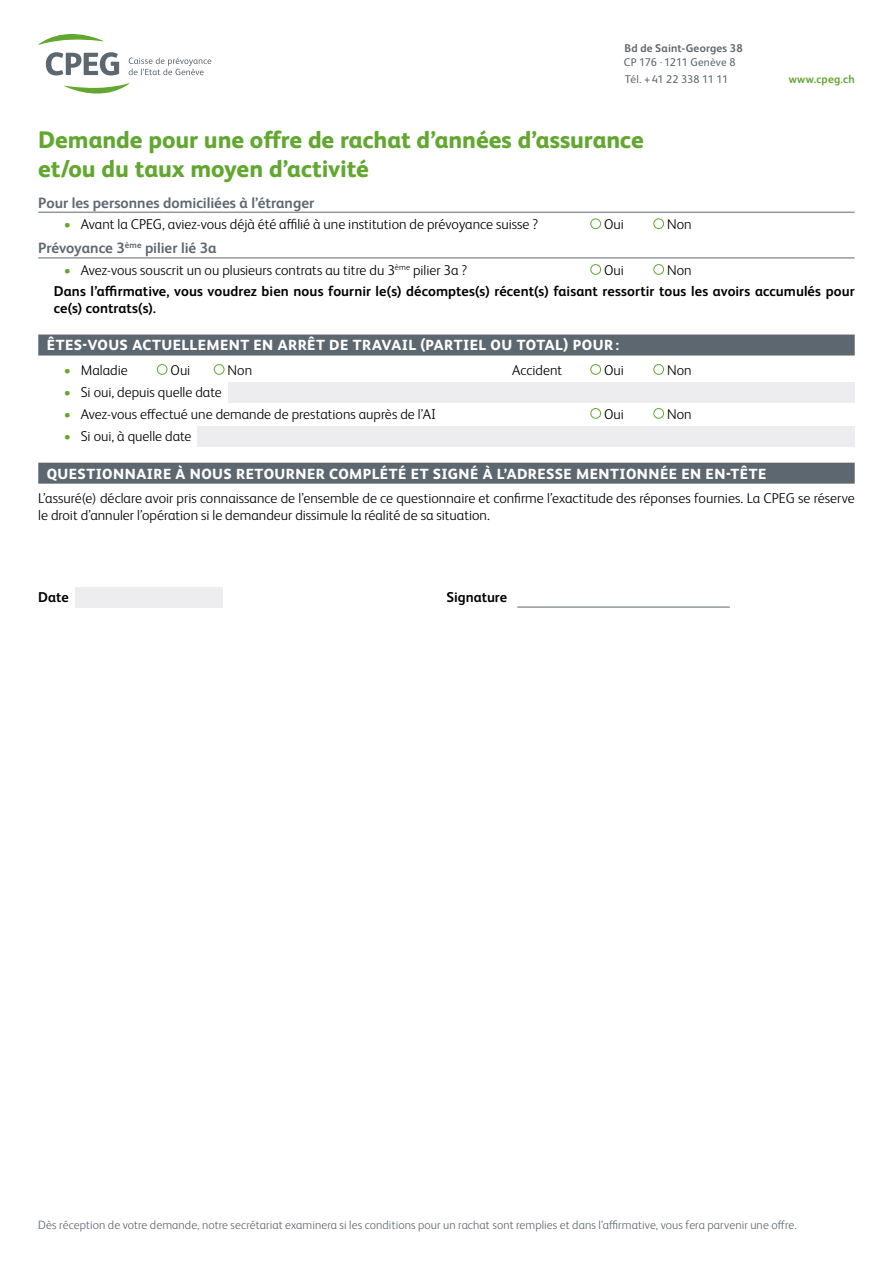
<style>
.page{position:relative;width:893px;height:1263px;background:#fff}
.page>*{position:absolute;margin:0;border:0;box-sizing:border-box;transform-origin:0 0}
.t1{font:800 24px/28.5px "FS Albert Pro";letter-spacing:-.005em;color:#62a730}
.t2{font:700 15px "FS Albert Pro";letter-spacing:-.005em;color:#5d6770}
.t3{font:800 14.7px "FS Albert Pro";letter-spacing:.03em;color:#fff}
.t4{font:300 14.25px/17.1px "FS Albert Pro";color:#000}
.t5{font:700 14.25px/17.1px "FS Albert Pro";letter-spacing:.005em;color:#000}
.t6{font:300 12px "FS Albert Pro";letter-spacing:.01em;color:#5d6770}
.t7{font:700 11.25px/13.5px "FS Albert Pro";letter-spacing:.015em;color:#5d6770}
.t8{font:11.25px "FS Albert Pro";letter-spacing:-.025em;color:#5d6770}
.t9{font:700 11.25px "FS Albert Pro";letter-spacing:.02em;color:#62a730}
.s1{font-weight:400}
.s2{font-weight:800}
.s3{color:#62a730}
</style>
<div class="page">
<svg style="left:38px;top:34px;width:66px;height:11px"></svg>
<svg style="left:64px;top:83px;width:66px;height:11px"></svg>
<svg style="left:46px;top:52px;width:73px;height:23px"></svg>
<svg style="left:129px;top:57px;width:82px;height:18px"></svg>
<hr style="left:38px;top:212px;width:817px;height:1px;background:#5d6770">
<hr style="left:38px;top:258px;width:817px;height:1px;background:#5d6770">
<div style="left:38px;top:334px;width:817px;height:21px;background:#5d6770"></div>
<div style="left:38px;top:463px;width:817px;height:21px;background:#5d6770"></div>
<div style="left:590px;top:218px;width:11px;height:11px;border:1px solid #62a730;border-radius:50%"></div>
<div style="left:653px;top:218px;width:11px;height:11px;border:1px solid #62a730;border-radius:50%"></div>
<div style="left:590px;top:264px;width:11px;height:11px;border:1px solid #62a730;border-radius:50%"></div>
<div style="left:653px;top:264px;width:11px;height:11px;border:1px solid #62a730;border-radius:50%"></div>
<div style="left:157px;top:364px;width:11px;height:11px;border:1px solid #62a730;border-radius:50%"></div>
<div style="left:214px;top:364px;width:11px;height:11px;border:1px solid #62a730;border-radius:50%"></div>
<div style="left:590px;top:364px;width:11px;height:11px;border:1px solid #62a730;border-radius:50%"></div>
<div style="left:653px;top:364px;width:11px;height:11px;border:1px solid #62a730;border-radius:50%"></div>
<div style="left:228px;top:382px;width:627px;height:21px;background:#ededef"></div>
<div style="left:590px;top:408px;width:11px;height:11px;border:1px solid #62a730;border-radius:50%"></div>
<div style="left:653px;top:408px;width:11px;height:11px;border:1px solid #62a730;border-radius:50%"></div>
<div style="left:198px;top:426px;width:657px;height:21px;background:#ededef"></div>
<div style="left:76px;top:587px;width:147px;height:20px;background:#ededef"></div>
<hr style="left:517px;top:607px;width:213px;height:1px;background:#5d6770">
<p class="t7" style="left:624px;top:41px;width:120px">Bd de Saint-Georges 38<br><span class="s1">CP 176</span> <span class="s2">.</span> <span class="s1">1211 Genève 8</span></p>
<p class="t8" style="left:625px;top:71px;width:105px">Tél. +41 22 338 11 11</p>
<p class="t9" style="left:789px;top:72px;width:68px">www.cpeg.ch</p>
<h1 class="t1" style="left:38px;top:124px;width:607px">Demande pour une offre de rachat d’années d’assurance et/ou du taux moyen d’activité</h1>
<p class="t2" style="left:38px;top:192px;width:278px">Pour les personnes domiciliées à l’étranger</p>
<p class="t4" style="left:64px;top:215px;width:476px"><span class="s3">•</span> Avant la CPEG, aviez-vous déjà été affilié à une institution de prévoyance suisse ?</p>
<p class="t4" style="left:604px;top:215px;width:21px">Oui</p>
<p class="t4" style="left:667px;top:215px;width:26px">Non</p>
<p class="t2" style="left:38px;top:238px;width:180px">Prévoyance 3<sup>ème</sup> pilier lié 3a</p>
<p class="t4" style="left:64px;top:260px;width:405px"><span class="s3">•</span> Avez-vous souscrit un ou plusieurs contrats au titre du 3<sup>ème</sup> pilier 3a ?</p>
<p class="t4" style="left:604px;top:260px;width:21px">Oui</p>
<p class="t4" style="left:667px;top:260px;width:26px">Non</p>
<p class="t5" style="left:54px;top:282px;width:802px">Dans l’affirmative, vous voudrez bien nous fournir le(s) décomptes(s) récent(s) faisant ressortir tous les avoirs accumulés pour ce(s) contrats(s).</p>
<p class="t3" style="left:47px;top:334px;width:574px">ÊTES-VOUS ACTUELLEMENT EN ARRÊT DE TRAVAIL (PARTIEL OU TOTAL) POUR :</p>
<p class="t4" style="left:64px;top:360px;width:65px"><span class="s3">•</span> Maladie</p>
<p class="t4" style="left:171px;top:360px;width:21px">Oui</p>
<p class="t4" style="left:228px;top:360px;width:26px">Non</p>
<p class="t4" style="left:512px;top:360px;width:51px">Accident</p>
<p class="t4" style="left:604px;top:360px;width:21px">Oui</p>
<p class="t4" style="left:667px;top:360px;width:26px">Non</p>
<p class="t4" style="left:64px;top:383px;width:160px"><span class="s3">•</span> Si oui, depuis quelle date</p>
<p class="t4" style="left:64px;top:404px;width:374px"><span class="s3">•</span> Avez-vous effectué une demande de prestations auprès de l’AI</p>
<p class="t4" style="left:604px;top:404px;width:21px">Oui</p>
<p class="t4" style="left:667px;top:404px;width:26px">Non</p>
<p class="t4" style="left:64px;top:427px;width:129px"><span class="s3">•</span> Si oui, à quelle date</p>
<p class="t3" style="left:47px;top:462px;width:721px">QUESTIONNAIRE À NOUS RETOURNER COMPLÉTÉ ET SIGNÉ À L’ADRESSE MENTIONNÉE EN EN-TÊTE</p>
<p class="t4" style="left:38px;top:489px;width:818px">L’assuré(e) déclare avoir pris connaissance de l’ensemble de ce questionnaire et confirme l’exactitude des réponses fournies. La CPEG se réserve le droit d’annuler l’opération si le demandeur dissimule la réalité de sa situation.</p>
<p class="t5" style="left:38px;top:588px;width:32px">Date</p>
<p class="t5" style="left:446px;top:588px;width:62px">Signature</p>
<p class="t6" style="left:38px;top:1216px;width:760px">Dès réception de votre demande, notre secrétariat examinera si les conditions pour un rachat sont remplies et dans l’affirmative, vous fera parvenir une offre.</p>
</div>
